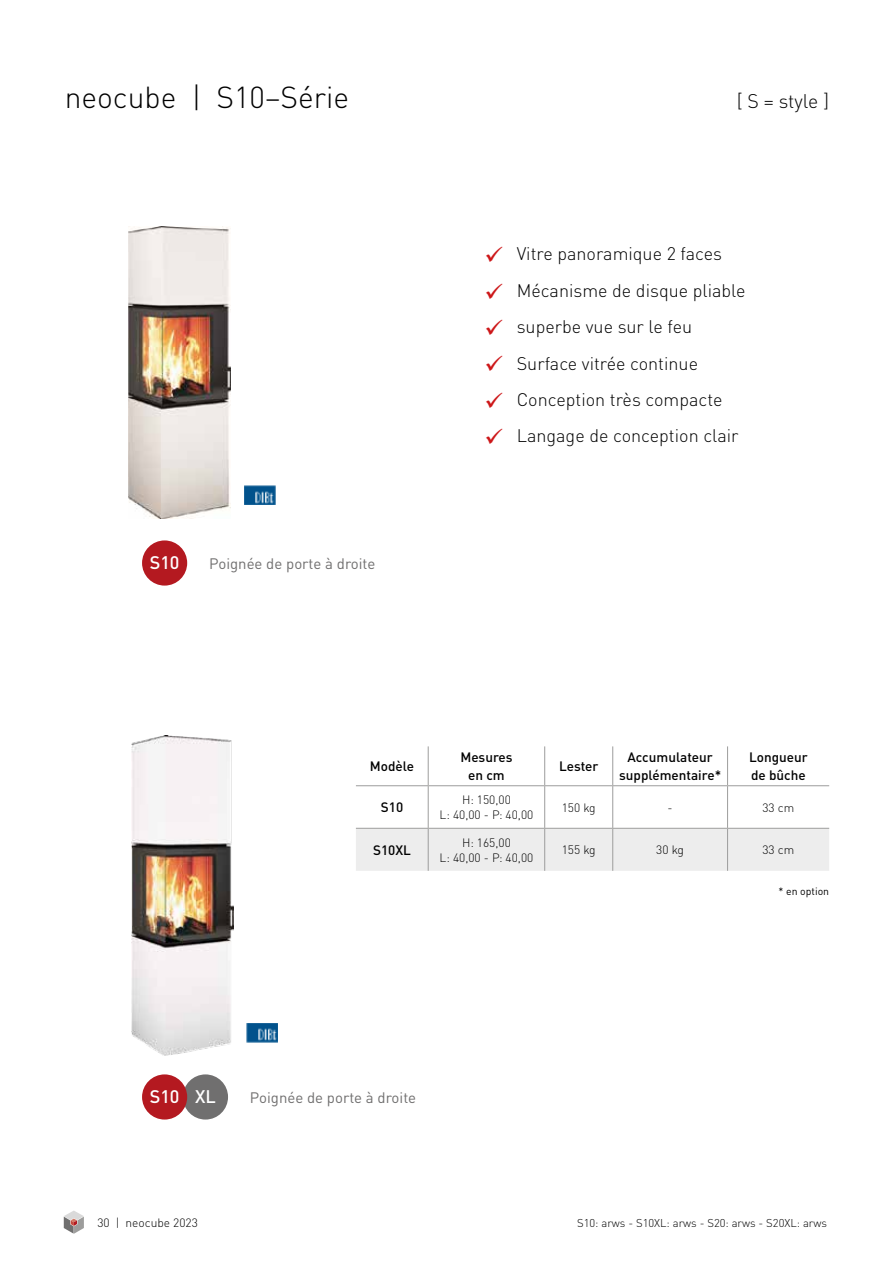
<style>
.page{position:relative;width:893px;height:1263px;background:#fff}
.page>*{position:absolute;margin:0;border:0;box-sizing:border-box;transform-origin:0 0}
.t1{font:300 30px "DINOT";color:#000}
.t2{font:24px/36.5px "Wingdings";color:#cd1719;text-align:justify}
.t3{font:300 19.5px "DINOT";letter-spacing:-.005em;color:#000}
.t4{font:300 18px/36.5px "DINOT";color:#000}
.t5{font:500 18px "DINOT";color:#fff}
.t6{font:15px "DINOT";color:#706f6f}
.t7{font:500 13.5px/18.3px "DINOT";color:#000;text-align:center}
.t8{font:300 12px/15px "DINOT";color:#000;text-align:center}
.t9{font:300 11.25px "DINOT";color:#000}
.t10{font:10.5px "DINOT";color:#000}
</style>
<div class="page">
<div style="left:142px;top:540px;width:45px;height:46px;background:#b41920;border-radius:50%"></div>
<svg style="left:356px;top:746px;width:473px;height:125px"></svg>
<hr style="left:428px;top:746px;width:1px;height:39px;background:#9d9d9c">
<hr style="left:544px;top:746px;width:1px;height:39px;background:#9d9d9c">
<hr style="left:612px;top:746px;width:1px;height:39px;background:#9d9d9c">
<hr style="left:727px;top:746px;width:1px;height:39px;background:#9d9d9c">
<hr style="left:356px;top:785px;width:72px;height:1px;background:#9d9d9c">
<hr style="left:428px;top:785px;width:117px;height:1px;background:#9d9d9c">
<hr style="left:428px;top:786px;width:1px;height:42px;background:#9d9d9c">
<hr style="left:545px;top:785px;width:68px;height:1px;background:#9d9d9c">
<hr style="left:544px;top:786px;width:1px;height:42px;background:#9d9d9c">
<hr style="left:613px;top:785px;width:115px;height:1px;background:#9d9d9c">
<hr style="left:612px;top:786px;width:1px;height:42px;background:#9d9d9c">
<hr style="left:728px;top:785px;width:101px;height:1px;background:#9d9d9c">
<hr style="left:727px;top:786px;width:1px;height:42px;background:#9d9d9c">
<hr style="left:356px;top:828px;width:72px;height:1px;background:#9d9d9c">
<hr style="left:428px;top:828px;width:117px;height:1px;background:#9d9d9c">
<hr style="left:428px;top:829px;width:1px;height:42px;background:#9d9d9c">
<hr style="left:545px;top:828px;width:68px;height:1px;background:#9d9d9c">
<hr style="left:544px;top:829px;width:1px;height:42px;background:#9d9d9c">
<hr style="left:613px;top:828px;width:115px;height:1px;background:#9d9d9c">
<hr style="left:612px;top:829px;width:1px;height:42px;background:#9d9d9c">
<hr style="left:728px;top:828px;width:101px;height:1px;background:#9d9d9c">
<hr style="left:727px;top:829px;width:1px;height:42px;background:#9d9d9c">
<div style="left:183px;top:1074px;width:45px;height:45px;background:#706f6f;border-radius:50%"></div>
<div style="left:142px;top:1074px;width:45px;height:45px;background:#b41920;border-radius:50%"></div>
<img style="left:129px;top:227px;width:101px;height:291px">
<img style="left:132px;top:736px;width:101px;height:319px">
<img style="left:244px;top:486px;width:32px;height:19px">
<img style="left:247px;top:1023px;width:31px;height:19px">
<svg style="left:64px;top:1211px;width:20px;height:23px"></svg>
<h1 class="t1" style="left:65px;top:79px;width:286px">neocube | S10–Série</h1>
<p class="t3" style="left:737px;top:89px;width:94px">[ S = style ]</p>
<p class="t5" style="left:150px;top:551px;width:31px">S10</p>
<p class="t6" style="left:209px;top:554px;width:168px">Poignée de porte à droite</p>
<h2 class="t2" style="left:484px;top:239px;width:20px">✓ ✓ ✓ ✓ ✓ ✓</h2>
<p class="t4" style="left:517px;top:235px;width:230px">Vitre panoramique 2 faces<br>Mécanisme de disque pliable superbe vue sur le feu<br>Surface vitrée continue<br>Conception très compacte<br>Langage de conception clair</p>
<p class="t7" style="left:370px;top:757px;width:46px">Modèle</p>
<p class="t7" style="left:460px;top:748px;width:54px">Mesures en cm</p>
<p class="t7" style="left:559px;top:757px;width:41px">Lester</p>
<p class="t7" style="left:619px;top:748px;width:104px">Accumulateur supplémentaire*</p>
<p class="t7" style="left:749px;top:748px;width:60px;text-align:left">Longueur de bûche</p>
<p class="t7" style="left:381px;top:798px;width:24px">S10</p>
<p class="t8" style="left:440px;top:792px;width:95px">H: 150,00<br>L: 40,00 - P: 40,00</p>
<p class="t8" style="left:562px;top:800px;width:35px">150 kg</p>
<p class="t8" style="left:668px;top:800px;width:7px">-</p>
<p class="t8" style="left:762px;top:800px;width:33px">33 cm</p>
<p class="t7" style="left:373px;top:840px;width:39px">S10XL</p>
<p class="t8" style="left:440px;top:835px;width:95px">H: 165,00<br>L: 40,00 - P: 40,00</p>
<p class="t8" style="left:562px;top:842px;width:35px">155 kg</p>
<p class="t8" style="left:656px;top:842px;width:29px">30 kg</p>
<p class="t8" style="left:762px;top:842px;width:33px">33 cm</p>
<p class="t10" style="left:779px;top:885px;width:52px">* en option</p>
<p class="t5" style="left:150px;top:1085px;width:68px">S10 XL</p>
<p class="t6" style="left:250px;top:1088px;width:168px">Poignée de porte à droite</p>
<p class="t8" style="left:97px;top:1214px;width:102px">30 | neocube 2023</p>
<p class="t9" style="left:577px;top:1216px;width:251px">S10: arws - S10XL: arws - S20: arws - S20XL: arws</p>
</div>
